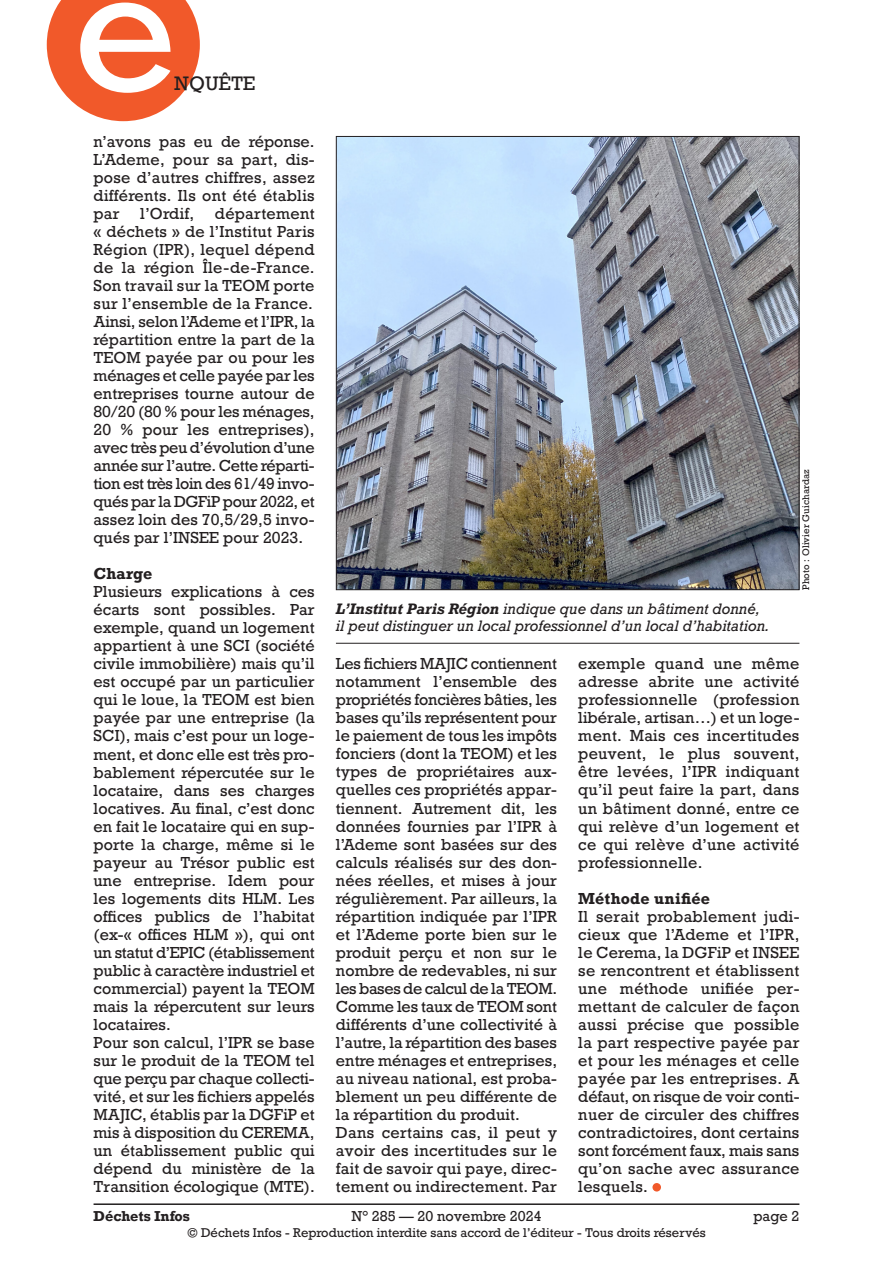
<style>
.page{position:relative;width:893px;height:1263px;background:#fff}
.page>*{position:absolute;margin:0;border:0;box-sizing:border-box;transform-origin:0 0}
.t1{font:166.5px "Rockwell";color:#fff}
.t2{font:18.3px "Rockwell";color:#231f20}
.Texte_courant{font:15px/18px "Rockwell";letter-spacing:.005em;color:#231f20;text-align:justify}
.Texte_courant-2{font:700 15px "Rockwell";letter-spacing:.02em;color:#231f20}
.Légende_photo{font:italic 14.25px/17.2px "Rockwell";color:#231f20}
.t3{font:13.5px "Rockwell";color:#231f20}
.t4{font:700 13.5px "Rockwell";color:#231f20}
.t5{font:12px "Rockwell";color:#231f20}
.Crédit_photo{font:9px "Rockwell";letter-spacing:.015em;color:#231f20}
.s1{font-weight:700}
</style>
<div class="page">
<hr style="left:94px;top:1203px;width:705px;height:2px;background:#231f20">
<div style="left:652px;top:1183px;width:9px;height:8px;background:#f1592a;border-radius:50%"></div>
<img style="left:338px;top:138px;width:459px;height:450px">
<hr style="left:336px;top:643px;width:463px;height:1px;background:#231f20">
<svg style="left:47px;top:0;width:153px;height:121px;background:#f3734b"></svg>
<h1 class="t1" style="left:74px;top:-73px;width:104px">e</h1>
<p class="t2" style="left:174px;top:72px;width:83px">NQUÊTE</p>
<p class="Texte_courant" style="left:94px;top:133px;width:223px">n’avons pas eu de réponse.</p>
<p class="Texte_courant" style="left:94px;top:151px;width:223px">L’Ademe, pour sa part, dis&shy;pose d’autres chiffres, assez différents. Ils ont été établis par</p>
<p class="Texte_courant" style="left:140px;top:205px;width:56px">l’Ordif,</p>
<p class="Texte_courant" style="left:94px;top:205px;width:223px;text-indent:121px">département « déchets » de l’Institut Paris Région (IPR), lequel dépend de la région Île-de-France.<br>Son travail sur la TEOM porte sur l’ensemble de la France.</p>
<p class="Texte_courant" style="left:94px;top:313px;width:223px">Ainsi, selon l’Ademe et l’IPR, la répartition entre la part de la TEOM payée par ou pour les ménages et celle payée par les entreprises tourne autour de 80/20 (80 % pour les ménages, 20 % pour les entreprises), avec très peu d’évolution d’une année sur l’autre. Cette réparti&shy;tion est très loin des 61/49 invo&shy;qués par la DGFiP pour 2022, et assez loin des 70,5/29,5 invo&shy;qués par l’INSEE pour 2023.</p>
<p class="Texte_courant-2" style="left:94px;top:564px;width:60px">Charge</p>
<p class="Texte_courant" style="left:94px;top:583px;width:223px">Plusieurs explications à ces écarts sont possibles. Par exemple, quand un logement appartient à une SCI (société civile immobilière) mais qu’il est occupé par un particulier qui le loue, la TEOM est bien payée par une entreprise (la SCI), mais c’est pour un loge&shy;ment, et donc elle est très pro&shy;bablement répercutée sur le locataire, dans ses charges locatives. Au final, c’est donc en fait le locataire qui en sup&shy;porte la charge, même si le payeur au Trésor public est une entreprise. Idem pour les logements dits HLM. Les offices publics de l’habitat (ex-« offices HLM »), qui ont un statut d’EPIC (établissement public à caractère industriel et commercial) payent la TEOM mais la répercutent sur leurs locataires.</p>
<p class="Texte_courant" style="left:94px;top:1033px;width:223px">Pour son calcul, l’IPR se base sur le produit de la TEOM tel que perçu par chaque collecti&shy;vité, et sur les fichiers appelés MAJIC, établis par la DGFiP et mis à disposition du CEREMA, un établissement public qui dépend du ministère de la Transition écologique (MTE).</p>
<p class="Légende_photo" style="left:336px;top:600px;width:435px"><span class="s1">L’Institut Paris Région</span> indique que dans un bâtiment donné, il peut distinguer un local professionnel d’un local d’habitation.</p>
<p class="Crédit_photo" style="left:800px;top:590px;width:122px;rotate:-90deg">Photo : Olivier Guichardaz</p>
<p class="Texte_courant" style="left:336px;top:655px;width:223px">Les fichiers MAJIC contiennent notamment l’ensemble des propriétés foncières bâties, les bases qu’ils représentent pour le paiement de tous les impôts fonciers (dont la TEOM) et les types de propriétaires aux&shy;quelles ces propriétés appar&shy;tiennent. Autrement dit, les données fournies par l’IPR à l’Ademe sont basées sur des calculs réalisés sur des don&shy;nées réelles, et mises à jour régulièrement. Par ailleurs, la répartition indiquée par l’IPR et l’Ademe porte bien sur le produit perçu et non sur le nombre de redevables, ni sur les bases de calcul de la TEOM.<br>Comme les taux de TEOM sont différents d’une collectivité à l’autre, la répartition des bases entre ménages et entreprises, au niveau national, est proba&shy;blement un peu différente de la répartition du produit.</p>
<p class="Texte_courant" style="left:336px;top:1123px;width:223px">Dans certains cas, il peut y avoir des incertitudes sur le fait de savoir qui paye, direc&shy;tement ou indirectement. Par</p>
<p class="Texte_courant" style="left:578px;top:655px;width:223px">exemple quand une même adresse abrite une activité professionnelle (profession libérale, artisan…) et un loge&shy;ment. Mais ces incertitudes peuvent, le plus souvent, être levées, l’IPR indiquant qu’il peut faire la part, dans un bâtiment donné, entre ce qui relève d’un logement et ce qui relève d’une activité professionnelle.</p>
<p class="Texte_courant-2" style="left:578px;top:888px;width:133px">Méthode unifiée</p>
<p class="Texte_courant" style="left:578px;top:907px;width:223px">Il serait probablement judi&shy;cieux que l’Ademe et l’IPR, le Cerema, la DGFiP et INSEE se rencontrent et établissent une méthode unifiée per&shy;mettant de calculer de façon aussi précise que possible la part respective payée par et pour les ménages et celle payée par les entreprises. A défaut, on risque de voir conti&shy;nuer de circuler des chiffres contradictoires, dont certains sont forcément faux, mais sans qu’on sache avec assurance lesquels.</p>
<p class="t4" style="left:94px;top:1207px;width:98px">Déchets Infos</p>
<p class="t3" style="left:351px;top:1207px;width:192px">N° 285 — 20 novembre 2024</p>
<p class="t3" style="left:753px;top:1207px;width:48px">page 2</p>
<p class="t5" style="left:187px;top:1225px;width:520px">© Déchets Infos - Reproduction interdite sans accord de l’éditeur - Tous droits réservés</p>
</div>
